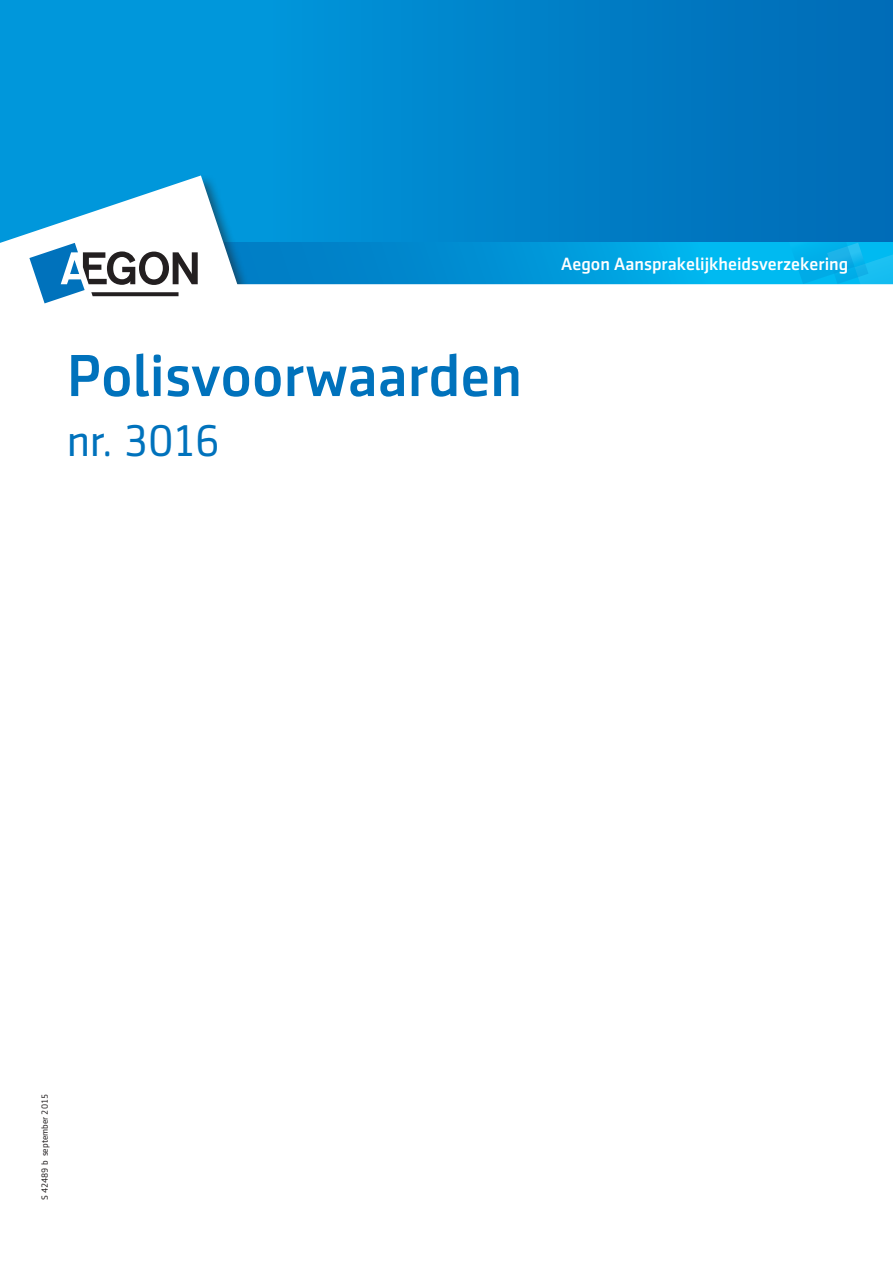
<style>
.page{position:relative;width:893px;height:1263px;background:#fff}
.page>*{position:absolute;margin:0;border:0;box-sizing:border-box;transform-origin:0 0}
.t1{font:500 60px "Sentico Sans DT";color:#0072bc}
.t2{font:45px "Sentico Sans DT";letter-spacing:-.03em;color:#0072bc}
.t3{font:500 18px "Sentico Sans DT";color:#fff}
.t4{font:9px "Sentico Sans DT";color:#231f20}
</style>
<div class="page">
<div style="left:0;top:0;width:893px;height:253px;background:linear-gradient(to right,#00a0e2,#006db8)"></div>
<svg style="left:255px;top:243px;width:531px;height:41px;background:#0098d9"></svg>
<svg style="left:786px;top:243px;width:107px;height:41px;background:#08b5ec"></svg>
<div style="left:0;top:175px;width:255px;height:136px;background:#231f20;opacity:.55"></div>
<div style="left:0;top:284px;width:893px;height:31px;background:#fff"></div>
<svg style="left:0;top:175px;width:241px;height:128px"></svg>
<h1 class="t1" style="left:67px;top:342px;width:457px">Polisvoorwaarden</h1>
<h2 class="t2" style="left:67px;top:416px;width:155px">nr. 3016</h2>
<p class="t3" style="left:561px;top:254px;width:289px">Aegon Aansprakelijkheidsverzekering</p>
<p class="t4" style="left:40px;top:1200px;width:107px;rotate:-90deg">S 42489 b september 2015</p>
</div>
